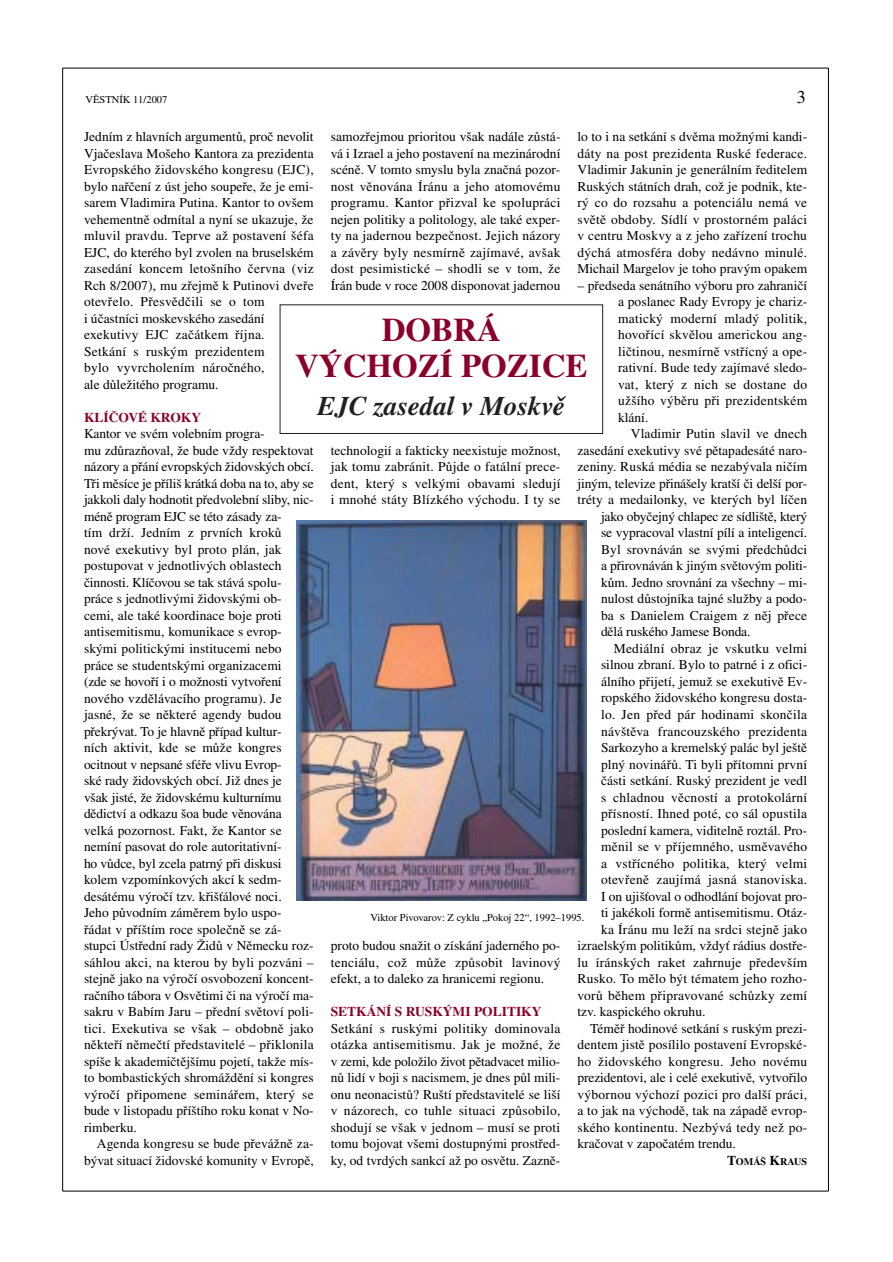
<style>
.page{position:relative;width:893px;height:1262px;background:#fff}
.page>*{position:absolute;margin:0;border:0;box-sizing:border-box;transform-origin:0 0}
.t1{font:700 33px/36px "Times CE";color:#8a002a;text-align:center}
.t2{font:italic 700 27px "Times CE";color:#231f1f}
.t3{font:18px "Times CE";color:#000}
.t4{font:13.5px/16.5px "Times CE";color:#000;text-align:justify}
.t5{font:13.5px "Times CE";letter-spacing:.02em;color:#000}
.t6{font:700 13.5px "Times CE";color:#8a002a}
.t7{font:10.5px "Times CE";color:#000}
.t8{font:700 10.2px "Times CE";color:#000}
.s1{font-size:13.5px}
</style>
<div class="page">
<hr style="left:62px;top:68px;width:1px;height:1123px;background:#000">
<hr style="left:63px;top:1190px;width:765px;height:1px;background:#000">
<hr style="left:828px;top:68px;width:1px;height:1123px;background:#000">
<hr style="left:63px;top:68px;width:765px;height:1px;background:#000">
<div style="left:280px;top:304px;width:323px;height:130px;border:1px solid #231f1f"></div>
<img style="left:297px;top:520px;width:289px;height:380px">
<p class="t7" style="left:85px;top:96px;width:83px">VĚSTNÍK 11/2007</p>
<h3 class="t3" style="left:796px;top:91px;width:10px">3</h3>
<p class="t4" style="left:331px;top:130px;width:231px">samozřejmou prioritou však nadále zůstá&shy;vá i Izrael a jeho postavení na mezinárodní scéně. V tomto smyslu byla značná pozor&shy;nost věnována Íránu a jeho atomovému programu. Kantor přizval ke spolupráci nejen politiky a politology, ale také exper&shy;ty na jadernou bezpečnost. Jejich názory a závěry byly nesmírně zajímavé, avšak dost pesimistické – shodli se v tom, že Írán bude v roce 2008 disponovat jadernou</p>
<p class="t4" style="left:84px;top:130px;width:231px;text-align:left">Jedním z hlavních argumentů, proč nevolit Vjačeslava Mošeho Kantora za prezidenta Evropského židovského kongresu (EJC), bylo nařčení z úst jeho soupeře, že je emi&shy;sarem Vladimira Putina. Kantor to ovšem vehementně odmítal a nyní se ukazuje, že mluvil pravdu. Teprve až postavení šéfa EJC, do kterého byl zvolen na bruselském zasedání koncem letošního června (viz Rch 8/2007), mu zřejmě k Putinovi dveře otevřelo. Přesvědčili se o tom<br>i účastníci moskevského zasedání exekutivy EJC začátkem října.<br>Setkání s ruským prezidentem<br>bylo vyvrcholením náročného,<br>ale důležitého programu.</p>
<p class="t6" style="left:84px;top:412px;width:119px">KLÍČOVÉ KROKY</p>
<p class="t4" style="left:84px;top:427px;width:231px;text-align:left">Kantor ve svém volebním progra-<br>mu zdůrazňoval, že bude vždy respektovat názory a přání evropských židovských obcí.<br>Tři měsíce je příliš krátká doba na to, aby se jakkoli daly hodnotit předvolební sliby, nic&shy;méně program EJC se této zásady za-<br>tím drží. Jedním z prvních kroků<br>nové exekutivy byl proto plán, jak postupovat v jednotlivých oblastech činnosti. Klíčovou se tak stává spolu&shy;práce s jednotlivými židovskými ob&shy;cemi, ale také koordinace boje proti antisemitismu, komunikace s evrop&shy;skými politickými institucemi nebo práce se studentskými organizacemi<br>(zde se hovoří i o možnosti vytvoření nového vzdělávacího programu). Je jasné, že se některé agendy budou překrývat. To je hlavně případ kultur-<br>ních aktivit, kde se může kongres ocitnout v nepsané sféře vlivu Evrop-<br>ské rady židovských obcí. Již dnes je<br>však jisté, že židovskému kulturnímu dědictví a odkazu šoa bude věnována velká pozornost. Fakt, že Kantor se nemíní pasovat do role autoritativní-<br>ho vůdce, byl zcela patrný při diskusi kolem vzpomínkových akcí k sedm&shy;desátému výročí tzv. křišťálové noci.<br>Jeho původním záměrem bylo uspo-<br>řádat v příštím roce společně se zá&shy;stupci Ústřední rady Židů v Německu roz&shy;sáhlou akci, na kterou by byli pozváni – stejně jako na výročí osvobození koncent&shy;račního tábora v Osvětimi či na výročí ma&shy;sakru v Babím Jaru – přední světoví poli&shy;tici. Exekutiva se však – obdobně jako někteří němečtí představitelé – přiklonila spíše k akademičtějšímu pojetí, takže mís&shy;to bombastických shromáždění si kongres výročí připomene seminářem, který se bude v listopadu příštího roku konat v No&shy;rimberku.</p>
<p class="t4" style="left:84px;top:1136px;width:231px;text-align:right">Agenda kongresu se bude převážně za&shy;bývat situací židovské komunity v Evropě,</p>
<p class="t4" style="left:577px;top:130px;width:231px">lo to i na setkání s dvěma možnými kandi&shy;dáty na post prezidenta Ruské federace.<br>Vladimir Jakunin je generálním ředitelem Ruských státních drah, což je podnik, kte&shy;rý co do rozsahu a potenciálu nemá ve světě obdoby. Sídlí v prostorném paláci v centru Moskvy a z jeho zařízení trochu dýchá atmosféra doby nedávno minulé.<br>Michail Margelov je toho pravým opakem</p>
<p class="t4" style="left:618px;top:278px;width:191px;text-indent:-41px">– předseda senátního výboru pro zahraničí a poslanec Rady Evropy je chariz&shy;matický moderní mladý politik, hovořící skvělou americkou ang&shy;ličtinou, nesmírně vstřícný a ope&shy;rativní. Bude tedy zajímavé sledo&shy;vat, který z nich se dostane do užšího výběru při prezidentském klání.</p>
<p class="t4" style="left:630px;top:427px;width:178px">Vladimir Putin slavil ve dnech</p>
<p class="t4" style="left:577px;top:443px;width:231px">zasedání exekutivy své pětapadesáté naro-</p>
<p class="t4" style="left:577px;top:460px;width:231px">zeniny. Ruská média se nezabývala ničím</p>
<p class="t4" style="left:577px;top:476px;width:231px">jiným, televize přinášely kratší či delší por-</p>
<p class="t4" style="left:577px;top:493px;width:231px">tréty a medailonky, ve kterých byl líčen</p>
<p class="t4" style="left:601px;top:509px;width:208px">jako obyčejný chlapec ze sídliště, který</p>
<p class="t4" style="left:601px;top:526px;width:208px">se vypracoval vlastní pílí a inteligencí.</p>
<p class="t4" style="left:601px;top:542px;width:208px">Byl srovnáván se svými předchůdci</p>
<p class="t4" style="left:601px;top:559px;width:208px">a přirovnáván k jiným světovým politi-</p>
<p class="t4" style="left:601px;top:575px;width:208px">kům. Jedno srovnání za všechny – mi-</p>
<p class="t4" style="left:601px;top:592px;width:208px">nulost důstojníka tajné služby a podo-</p>
<p class="t4" style="left:601px;top:608px;width:208px">ba s Danielem Craigem z něj přece</p>
<p class="t4" style="left:601px;top:625px;width:151px">dělá ruského Jamese Bonda.</p>
<p class="t5" style="left:613px;top:643px;width:195px">Mediální obraz je vskutku velmi</p>
<p class="t4" style="left:601px;top:658px;width:208px">silnou zbraní. Bylo to patrné i z ofici-</p>
<p class="t4" style="left:601px;top:674px;width:208px">álního přijetí, jemuž se exekutivě Ev-</p>
<p class="t4" style="left:601px;top:691px;width:208px">ropského židovského kongresu dosta-</p>
<p class="t5" style="left:601px;top:709px;width:208px">lo. Jen před pár hodinami skončila</p>
<p class="t5" style="left:601px;top:726px;width:208px">návštěva francouzského prezidenta</p>
<p class="t4" style="left:601px;top:740px;width:208px">Sarkozyho a kremelský palác byl ještě</p>
<p class="t4" style="left:601px;top:757px;width:207px">plný novinářů. Ti byli přítomni první</p>
<p class="t4" style="left:601px;top:773px;width:208px">části setkání. Ruský prezident je vedl</p>
<p class="t5" style="left:601px;top:792px;width:208px">s chladnou věcností a protokolární</p>
<p class="t5" style="left:601px;top:808px;width:208px">přísností. Ihned poté, co sál opustila</p>
<p class="t4" style="left:601px;top:823px;width:208px">poslední kamera, viditelně roztál. Pro-</p>
<p class="t5" style="left:601px;top:841px;width:208px">měnil se v příjemného, usměvavého</p>
<p class="t5" style="left:601px;top:858px;width:208px">a vstřícného politika, který velmi</p>
<p class="t5" style="left:601px;top:874px;width:208px">otevřeně zaujímá jasná stanoviska.</p>
<p class="t4" style="left:601px;top:889px;width:208px">I on ujišťoval o odhodlání bojovat pro-</p>
<p class="t4" style="left:601px;top:905px;width:208px">ti jakékoli formě antisemitismu. Otáz-</p>
<p class="t5" style="left:601px;top:924px;width:208px">ka Íránu mu leží na srdci stejně jako</p>
<p class="t4" style="left:577px;top:938px;width:231px">izraelským politikům, vždyť rádius dostře-</p>
<p class="t5" style="left:577px;top:957px;width:231px">lu íránských raket zahrnuje především</p>
<p class="t4" style="left:577px;top:971px;width:231px">Rusko. To mělo být tématem jeho rozho-</p>
<p class="t5" style="left:577px;top:990px;width:231px">vorů během připravované schůzky zemí</p>
<p class="t4" style="left:577px;top:1004px;width:129px">tzv. kaspického okruhu.</p>
<p class="t4" style="left:590px;top:1021px;width:218px">Téměř hodinové setkání s ruským prezi-</p>
<p class="t4" style="left:577px;top:1037px;width:231px">dentem jistě posílilo postavení Evropské-</p>
<p class="t5" style="left:577px;top:1056px;width:231px">ho židovského kongresu. Jeho novému</p>
<p class="t4" style="left:577px;top:1070px;width:231px">prezidentovi, ale i celé exekutivě, vytvořilo</p>
<p class="t5" style="left:577px;top:1089px;width:231px">výbornou výchozí pozici pro další práci,</p>
<p class="t4" style="left:577px;top:1103px;width:231px">a to jak na východě, tak na západě evrop-</p>
<p class="t5" style="left:577px;top:1122px;width:231px">ského kontinentu. Nezbývá tedy než po-</p>
<p class="t4" style="left:577px;top:1136px;width:160px">kračovat v započatém trendu.</p>
<p class="t8" style="left:727px;top:1157px;width:82px"><span class="s1">T</span>OMÁŠ <span class="s1">K</span>RAUS</p>
<h1 class="t1" style="left:295px;top:315px;width:294px">DOBRÁ<br>VÝCHOZÍ POZICE</h1>
<h2 class="t2" style="left:317px;top:395px;width:249px">EJC zasedal v Moskvě</h2>
<p class="t4" style="left:331px;top:443px;width:231px">technologií a fakticky neexistuje možnost, jak tomu zabránit. Půjde o fatální prece&shy;dent, který s velkými obavami sledují i mnohé státy Blízkého východu. I ty se</p>
<p class="t7" style="left:370px;top:913px;width:215px">Viktor Pivovarov: Z cyklu „Pokoj 22“, 1992–1995.</p>
<p class="t4" style="left:331px;top:938px;width:231px">proto budou snažit o získání jaderného po&shy;tenciálu, což může způsobit lavinový efekt, a to daleko za hranicemi regionu.</p>
<p class="t6" style="left:331px;top:1006px;width:212px">SETKÁNÍ S RUSKÝMI POLITIKY</p>
<p class="t4" style="left:331px;top:1021px;width:231px">Setkání s ruskými politiky dominovala otázka antisemitismu. Jak je možné, že v zemi, kde položilo život pětadvacet milio&shy;nů lidí v boji s nacismem, je dnes půl mili&shy;onu neonacistů? Ruští představitelé se liší v názorech, co tuhle situaci způsobilo, shodují se však v jednom – musí se proti tomu bojovat všemi dostupnými prostřed&shy;ky, od tvrdých sankcí až po osvětu. Zazně-</p>
</div>
